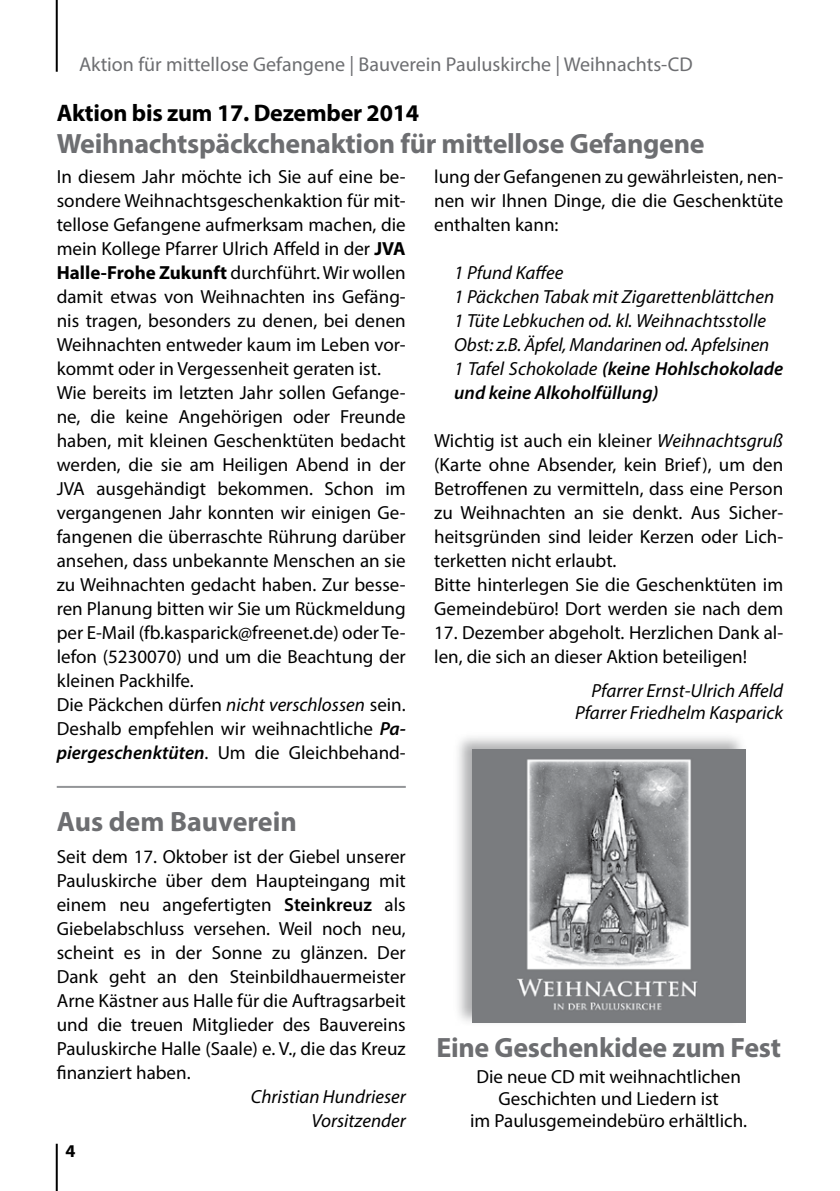
<style>
.page{position:relative;width:840px;height:1191px;background:#fff}
.page>*{position:absolute;margin:0;border:0;box-sizing:border-box;transform-origin:0 0}
.t1{font:700 28px "Myriad Pro";letter-spacing:-.01em;color:#6d6e71}
.t2{font:700 24px "Myriad Pro";letter-spacing:-.01em;color:#000}
.t3{font:20px "Myriad Pro";color:#6d6e71}
.t4{font:19px/24px "Myriad Pro";color:#000}
.t5{font:italic 19px/24px "Myriad Pro";color:#000;text-align:right}
.t6{font:700 18px "Myriad Pro";color:#000}
.s1{font-weight:700}
.s2{font-style:italic}
.s3{font-weight:600;font-style:italic}
.s4{font-weight:600}
</style>
<div class="page">
<hr style="left:56px;top:0;width:2px;height:72px;background:#000">
<hr style="left:56px;top:1143px;width:2px;height:48px;background:#000">
<hr style="left:57px;top:786px;width:348px;height:2px;background:#939598">
<div style="left:452px;top:731px;width:295px;height:296px;background:#6d6e71;opacity:.55"></div>
<img style="left:472px;top:749px;width:273px;height:274px">
<p class="t3" style="left:79px;top:52px;width:614px">Aktion für mittellose Gefangene | Bauverein Pauluskirche | Weihnachts-CD</p>
<p class="t2" style="left:57px;top:97px;width:364px">Aktion bis zum 17. Dezember 2014</p>
<h1 class="t1" style="left:57px;top:125px;width:649px">Weihnachtspäckchenaktion für mittellose Gefangene</h1>
<p class="t4" style="left:57px;top:164px;width:350px">In diesem Jahr möchte ich Sie auf eine be&shy;sondere Weihnachtsgeschenkaktion für mit&shy;tellose Gefangene aufmerksam machen, die mein Kollege Pfarrer Ulrich Affeld in der <span class="s1">JVA Halle-Frohe Zukunft</span> durchführt. Wir wollen damit etwas von Weihnachten ins Gefäng&shy;nis tragen, besonders zu denen, bei denen Weihnachten entweder kaum im Leben vor&shy;kommt oder in Vergessenheit geraten ist.<br>Wie bereits im letzten Jahr sollen Gefange&shy;ne, die keine Angehörigen oder Freunde haben, mit kleinen Geschenktüten bedacht werden, die sie am Heiligen Abend in der JVA ausgehändigt bekommen. Schon im vergangenen Jahr konnten wir einigen Ge&shy;fangenen die überraschte Rührung darüber ansehen, dass unbekannte Menschen an sie zu Weihnachten gedacht haben. Zur besse&shy;ren Planung bitten wir Sie um Rückmeldung per E-Mail (fb.kasparick@freenet.de) oder Te&shy;lefon (5230070) und um die Beachtung der kleinen Packhilfe.<br>Die Päckchen dürfen <span class="s2">nicht verschlossen</span> sein.<br>Deshalb empfehlen wir weihnachtliche <span class="s3">Pa&shy;piergeschenktüten</span>. Um die Gleichbehand-</p>
<p class="t4" style="left:434px;top:164px;width:350px;text-align:justify">lung der Gefangenen zu gewährleisten, nen&shy;nen wir Ihnen Dinge, die die Geschenktüte enthalten kann:</p>
<p class="t5" style="left:454px;top:260px;width:330px;text-align:left">1 Pfund Kaffee<br>1 Päckchen Tabak mit Zigarettenblättchen 1 Tüte Lebkuchen od. kl. Weihnachtsstolle Obst: z.B. Äpfel, Mandarinen od. Apfelsinen 1 Tafel Schokolade <span class="s4">(keine Hohlschokolade und keine Alkoholfüllung)</span></p>
<p class="t4" style="left:434px;top:428px;width:350px">Wichtig ist auch ein kleiner <span class="s2">Weihnachtsgruß </span>(Karte ohne Absender, kein Brief), um den Betroffenen zu vermitteln, dass eine Person zu Weihnachten an sie denkt. Aus Sicher&shy;heitsgründen sind leider Kerzen oder Lich&shy;terketten nicht erlaubt.<br>Bitte hinterlegen Sie die Geschenktüten im Gemeindebüro! Dort werden sie nach dem</p>
<p class="t4" style="left:434px;top:620px;width:350px">17. Dezember abgeholt. Herzlichen Dank al&shy;len, die sich an dieser Aktion beteiligen!</p>
<p class="t5" style="left:574px;top:679px;width:209px;line-height:22px">Pfarrer Ernst-Ulrich Affeld<br>Pfarrer Friedhelm Kasparick</p>
<h1 class="t1" style="left:57px;top:803px;width:241px">Aus dem Bauverein</h1>
<p class="t4" style="left:57px;top:844px;width:350px;text-align:justify">Seit dem 17. Oktober ist der Giebel unserer Pauluskirche über dem Haupteingang mit einem neu angefertigten <span class="s4">Steinkreuz</span> als Giebelabschluss versehen. Weil noch neu, scheint es in der Sonne zu glänzen. Der Dank geht an den Steinbildhauermeister Arne Kästner aus Halle für die Auftragsarbeit und die treuen Mitglieder des Bauvereins Pauluskirche Halle (Saale) e. V., die das Kreuz finanziert haben.</p>
<p class="t5" style="left:251px;top:1084px;width:156px">Christian Hundrieser<br>Vorsitzender</p>
<p class="t6" style="left:65px;top:1139px;width:11px">4</p>
<h1 class="t1" style="left:436px;top:1029px;width:346px">Eine Geschenkidee zum Fest</h1>
<p class="t4" style="left:470px;top:1065px;width:278px;line-height:22px;text-align:center">Die neue CD mit weihnachtlichen<br>Geschichten und Liedern ist<br>im Paulusgemeindebüro erhältlich.</p>
</div>
